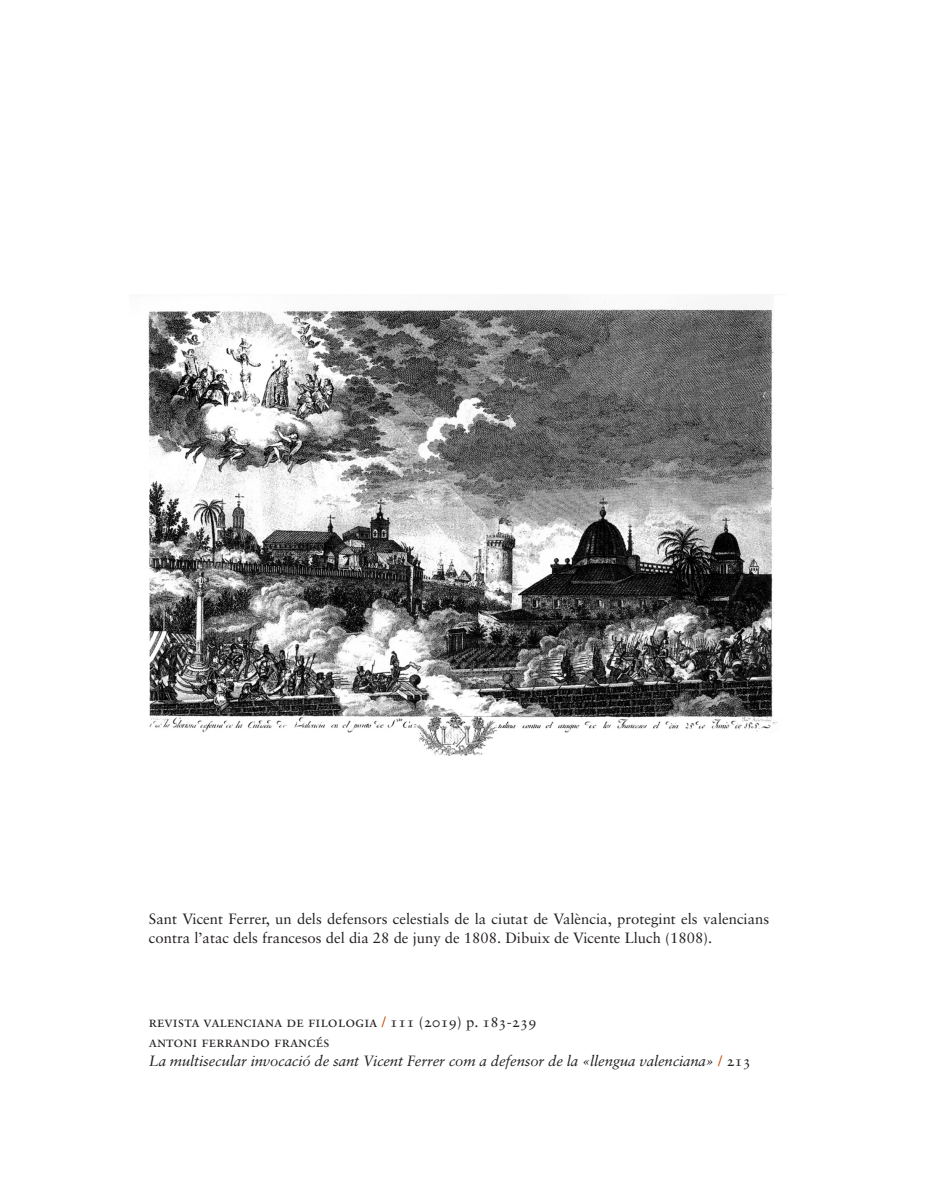
<style>
.page{position:relative;width:943px;height:1191px;background:#fff}
.page>*{position:absolute;margin:0;border:0;box-sizing:border-box;transform-origin:0 0}
.t1{font:14.88px/19.2px "Sabon";color:#231f20}
.t2{font:italic 14.88px "Sabon";letter-spacing:-.01em;color:#231f20}
.t3{font:14.88px/19.2px "Sabon Roman SC";color:#231f20}
.s1{color:#c14600}
.s2{font-family:"Sabon"}
.s3{font-family:"Sabon Roman SC";font-style:normal;color:#c14600}
.s4{font-family:"Sabon Roman SC";font-style:normal}
</style>
<div class="page">
<img style="left:148px;top:296px;width:630px;height:460px">
<p class="t1" style="left:149px;top:908px;width:622px">Sant Vicent Ferrer, un dels defensors celestials de la ciutat de València, protegint els valencians contra l’atac dels francesos del dia 28 de juny de 1808. Dibuix de Vicente Lluch (1808).</p>
<p class="t3" style="left:149px;top:1012px;width:389px">revista valenciana de filologia <span class="s1">/</span> 111 (2019) <span class="s2">p</span>. 183-239 antoni ferrando francés</p>
<p class="t2" style="left:149px;top:1052px;width:603px">La multisecular invocació de sant Vicent Ferrer com a defensor de la «llengua valenciana» <span class="s3">/</span> <span class="s4">213</span></p>
</div>
